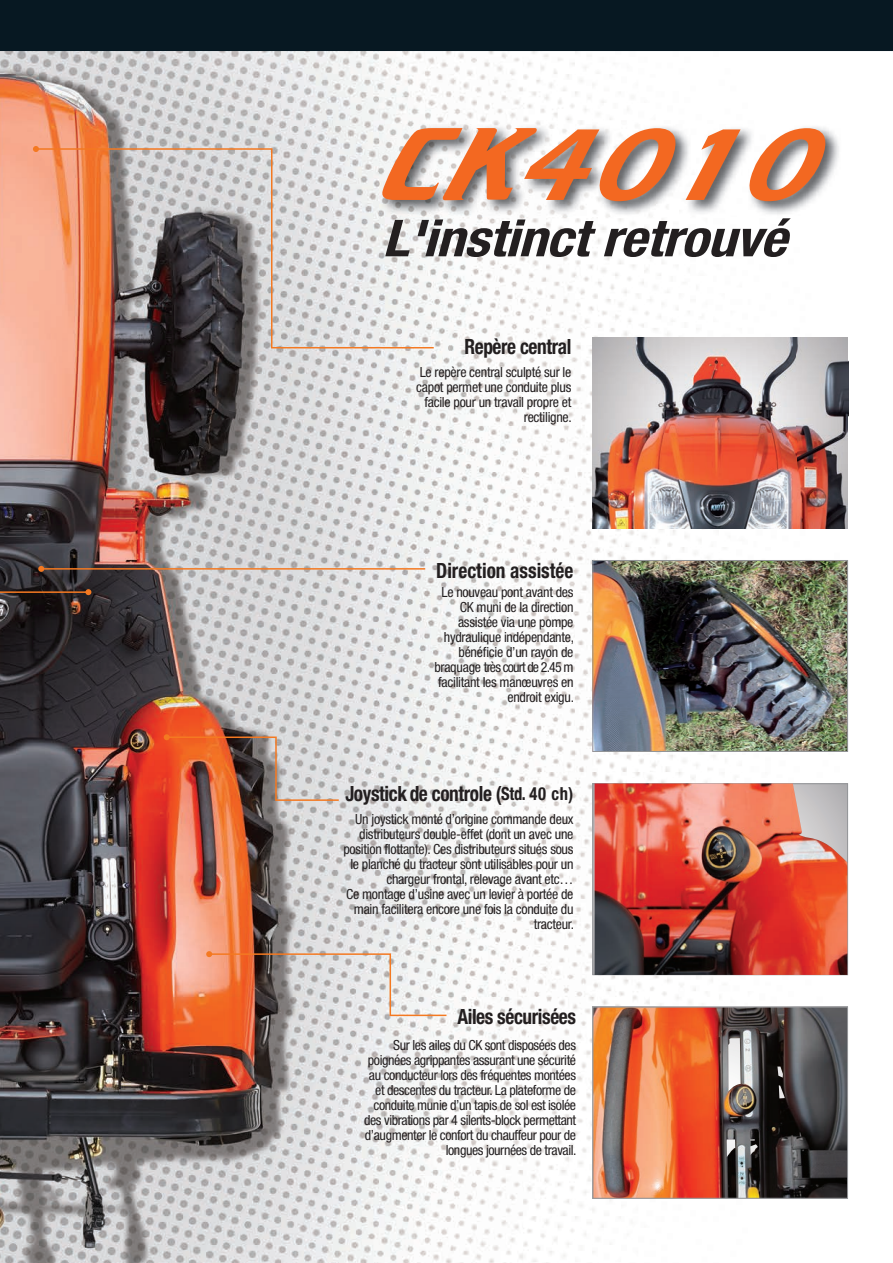
<style>
.page{position:relative;width:893px;height:1263px;background:#fff}
.page>*{position:absolute;margin:0;border:0;box-sizing:border-box;transform-origin:0 0}
.t1{font:italic 105.75px "Trekker";color:#f36821;scale:1.12 1}
.t2{font:italic 700 condensed 51px "Helvetica Neue LT Std";color:#231f20;scale:1.12 1}
.t3{font:700 condensed 21px "Helvetica Neue LT Std";letter-spacing:-.02em;color:#231f20;scale:.92 1}
.t4{font:700 condensed 21px "Helvetica Neue LT Std";color:#231f20;scale:.92 1}
.t5{font:condensed 13.95px/15px "Helvetica Neue LT Std";letter-spacing:-.02em;color:#231f20;text-align:right}
.s1{font-size:18px}
</style>
<div class="page">
<div style="left:0;top:0;width:893px;height:51px;background:#071822"></div>
<img style="left:0;top:51px;width:849px;height:1212px">
<svg style="left:593px;top:337px;width:254px;height:1px"></svg>
<img style="left:380px;top:124px;width:461px;height:92px">
<img style="left:595px;top:562px;width:251px;height:188px">
<div style="left:593px;top:560px;width:255px;height:192px;border:1px solid #939598"></div>
<img style="left:595px;top:1009px;width:251px;height:187px">
<div style="left:593px;top:1007px;width:255px;height:191px;border:1px solid #939598"></div>
<img style="left:593px;top:338px;width:255px;height:191px">
<svg style="left:34px;top:147px;width:401px;height:202px;background:#bda9a0"></svg>
<svg style="left:33px;top:146px;width:6px;height:6px"></svg>
<hr style="left:41px;top:568px;width:384px;height:2px;background:#f47921">
<svg style="left:0;top:343px;width:91px;height:252px;background:#987267"></svg>
<img style="left:164px;top:734px;width:176px;height:68px">
<svg style="left:206px;top:951px;width:242px;height:66px;background:#d0b4a8"></svg>
<img style="left:595px;top:783px;width:252px;height:192px">
<h1 class="t1" style="left:380px;top:107px;width:418px">CK4010</h1>
<h2 class="t2" style="left:382px;top:207px;width:377px">L'instinctretrouvé</h2>
<h3 class="t3" style="left:464px;top:334px;width:118px">Repère central</h3>
<p class="t5" style="left:416px;top:365px;width:157px">Le repère central sculpté sur le capot permet une conduite plus facile pour un travail propre et rectiligne.</p>
<h3 class="t4" style="left:436px;top:557px;width:151px">Direction assistée</h3>
<p class="t5" style="left:434px;top:585px;width:141px">Le nouveau pont avant des<br>CK muni de la direction assistée via une pompe hydraulique indépendante, bénéficie d’un rayon de braquage très court de 2.45 m facilitant les manœuvres en endroit exigu.</p>
<h3 class="t3" style="left:345px;top:781px;width:249px">Joystick de controle (<span class="s1">Std. 40 ch)</span></h3>
<p class="t5" style="left:343px;top:811px;width:232px">Un joystick monté d’origine commande deux distributeurs double-effet (dont un avec une position flottante). Ces distributeurs situés sous le planché du tracteur sont utilisables pour un chargeur frontal, relevage avant etc…<br>Ce montage d’usine avec un levier à portée de main facilitera encore une fois la conduite du tracteur.</p>
<h3 class="t3" style="left:457px;top:1004px;width:130px">Ailes sécurisées</h3>
<p class="t5" style="left:364px;top:1037px;width:214px">Sur les ailes du CK sont disposées des poignées agrippantes assurant une sécurité au conducteur lors des fréquentes montées et descentes du tracteur. La plateforme de conduite munie d’un tapis de sol est isolée des vibrations par 4 silents-block permettant d’augmenter le confort du chauffeur pour de longues journées de travail.</p>
</div>
